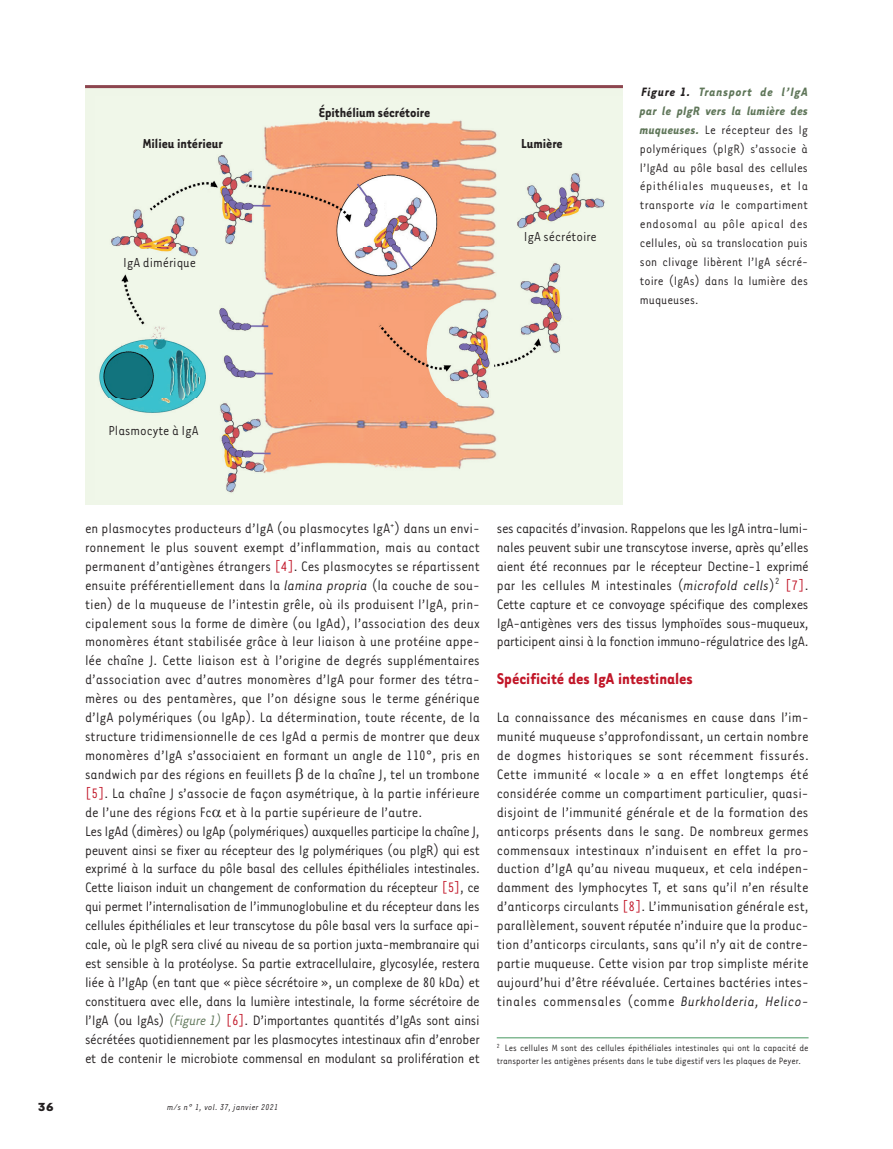
<style>
.page{position:relative;width:893px;height:1149px;background:#fff}
.page>*{position:absolute;margin:0;border:0;box-sizing:border-box;transform-origin:0 0}
.t1{font:700 18px "Tarzana Narrow";color:#c11527}
.t2{font:15.75px/18.9px "Tarzana Narrow";color:#231f20;text-align:justify}
.t3{font:700 15px "Tarzana Narrow";color:#231f20}
.t4{font:15px "Tarzana Narrow";color:#231f20}
.t5{font:13.95px/18.9px "Tarzana Narrow";letter-spacing:.005em;color:#231f20;text-align:justify}
.t6{font:700 13.5px "Tarzana Wide";color:#231f20}
.t7{font:10.5px/12.6px "Tarzana Narrow";color:#231f20}
.t8{font:italic 9.75px "Tarzana Narrow";letter-spacing:.025em;color:#231f20}
.s1{font-weight:700;font-style:italic}
.s2{font-weight:700;font-style:italic;color:#5f7659}
.s3{font-style:italic}
.s4{color:#c11527}
.s5{font-style:italic;color:#5f7659}
</style>
<div class="page">
<hr style="left:497px;top:1036px;width:312px;height:2px;background:#84ba95">
<div style="left:85px;top:85px;width:538px;height:419px;background:#eff6e8"></div>
<img style="left:99px;top:120px;width:506px;height:373px">
<hr style="left:85px;top:85px;width:538px;height:3px;background:#8d454f">
<p class="t3" style="left:143px;top:134px;width:81px">Milieu intérieur</p>
<p class="t4" style="left:123px;top:254px;width:74px">IgA dimérique</p>
<p class="t3" style="left:319px;top:103px;width:113px">Épithélium sécrétoire</p>
<p class="t3" style="left:521px;top:134px;width:43px">Lumière</p>
<p class="t4" style="left:524px;top:227px;width:74px">IgA sécrétoire</p>
<p class="t5" style="left:640px;top:82px;width:170px"><span class="s1">Figure 1.</span> <span class="s2">Transport de l’IgA par le pIgR vers la lumière des muqueuses.</span> Le récepteur des Ig polymériques (pIgR) s’associe à l’IgAd au pôle basal des cellules épithéliales muqueuses, et la transporte <span class="s3">via</span> le compartiment endosomal au pôle apical des cellules, où sa translocation puis son clivage libèrent l’IgA sécré&shy;toire (IgAs) dans la lumière des muqueuses.</p>
<p class="t4" style="left:108px;top:421px;width:92px">Plasmocyte à IgA</p>
<p class="t2" style="left:85px;top:518px;width:396px;text-align:left">en plasmocytes producteurs d’IgA (ou plasmocytes IgA<sup>+</sup>) dans un envi&shy;ronnement le plus souvent exempt d’inflammation, mais au contact permanent d’antigènes étrangers <span class="s4">[4]</span>. Ces plasmocytes se répartissent ensuite préférentiellement dans la <span class="s3">lamina propria</span> (la couche de sou&shy;tien) de la muqueuse de l’intestin grêle, où ils produisent l’IgA, prin&shy;cipalement sous la forme de dimère (ou IgAd), l’association des deux monomères étant stabilisée grâce à leur liaison à une protéine appe&shy;lée chaîne J. Cette liaison est à l’origine de degrés supplémentaires d’association avec d’autres monomères d’IgA pour former des tétra&shy;mères ou des pentamères, que l’on désigne sous le terme générique d’IgA polymériques (ou IgAp). La détermination, toute récente, de la structure tridimensionnelle de ces IgAd a permis de montrer que deux monomères d’IgA s’associaient en formant un angle de 110°, pris en sandwich par des régions en feuillets de la chaîne J, tel un trombone <span class="s4">[5]</span>. La chaîne J s’associe de façon asymétrique, à la partie inférieure de l’une des régions Fc et à la partie supérieure de l’autre.<br>Les IgAd (dimères) ou IgAp (polymériques) auxquelles participe la chaîne J, peuvent ainsi se fixer au récepteur des Ig polymériques (ou pIgR) qui est exprimé à la surface du pôle basal des cellules épithéliales intestinales.<br>Cette liaison induit un changement de conformation du récepteur <span class="s4">[5]</span>, ce qui permet l’internalisation de l’immunoglobuline et du récepteur dans les cellules épithéliales et leur transcytose du pôle basal vers la surface api&shy;cale, où le pIgR sera clivé au niveau de sa portion juxta-membranaire qui est sensible à la protéolyse. Sa partie extracellulaire, glycosylée, restera liée à l’IgAp (en tant que « pièce sécrétoire », un complexe de 80 kDa) et constituera avec elle, dans la lumière intestinale, la forme sécrétoire de l’IgA (ou IgAs) <span class="s5">(Figure 1)</span> <span class="s4">[6]</span>. D’importantes quantités d’IgAs sont ainsi sécrétées quotidiennement par les plasmocytes intestinaux afin d’enrober et de contenir le microbiote commensal en modulant sa prolifération et</p>
<p class="t6" style="left:38px;top:1097px;width:18px">36</p>
<p class="t8" style="left:167px;top:1100px;width:112px">m/s n° 1, vol. 37, janvier 2021</p>
<p class="t2" style="left:497px;top:518px;width:314px">ses capacités d’invasion. Rappelons que les IgA intra-lumi&shy;nales peuvent subir une transcytose inverse, après qu’elles aient été reconnues par le récepteur Dectine-1 exprimé par les cellules M intestinales (<span class="s3">microfold cells</span>)<sup>2</sup> <span class="s4">[7]</span>.<br>Cette capture et ce convoyage spécifique des complexes IgA-antigènes vers des tissus lymphoïdes sous-muqueux, participent ainsi à la fonction immuno-régulatrice des IgA.</p>
<p class="t1" style="left:497px;top:667px;width:198px">Spécificité des IgA intestinales</p>
<p class="t2" style="left:497px;top:707px;width:314px">La connaissance des mécanismes en cause dans l’im&shy;munité muqueuse s’approfondissant, un certain nombre de dogmes historiques se sont récemment fissurés.<br>Cette immunité « locale » a en effet longtemps été considérée comme un compartiment particulier, quasi&shy;disjoint de l’immunité générale et de la formation des anticorps présents dans le sang. De nombreux germes commensaux intestinaux n’induisent en effet la pro&shy;duction d’IgA qu’au niveau muqueux, et cela indépen&shy;damment des lymphocytes T, et sans qu’il n’en résulte d’anticorps circulants <span class="s4">[8]</span>. L’immunisation générale est, parallèlement, souvent réputée n’induire que la produc&shy;tion d’anticorps circulants, sans qu’il n’y ait de contre&shy;partie muqueuse. Cette vision par trop simpliste mérite aujourd’hui d’être réévaluée. Certaines bactéries intes&shy;tinales commensales (comme <span class="s3">Burkholderi a, Helico-</span></p>
<p class="t7" style="left:497px;top:1040px;width:313px"><sup>2</sup> Les cellules M sont des cellules épithéliales intestinales qui ont la capacité de transporter les antigènes présents dans le tube digestif vers les plaques de Peyer.</p>
</div>
